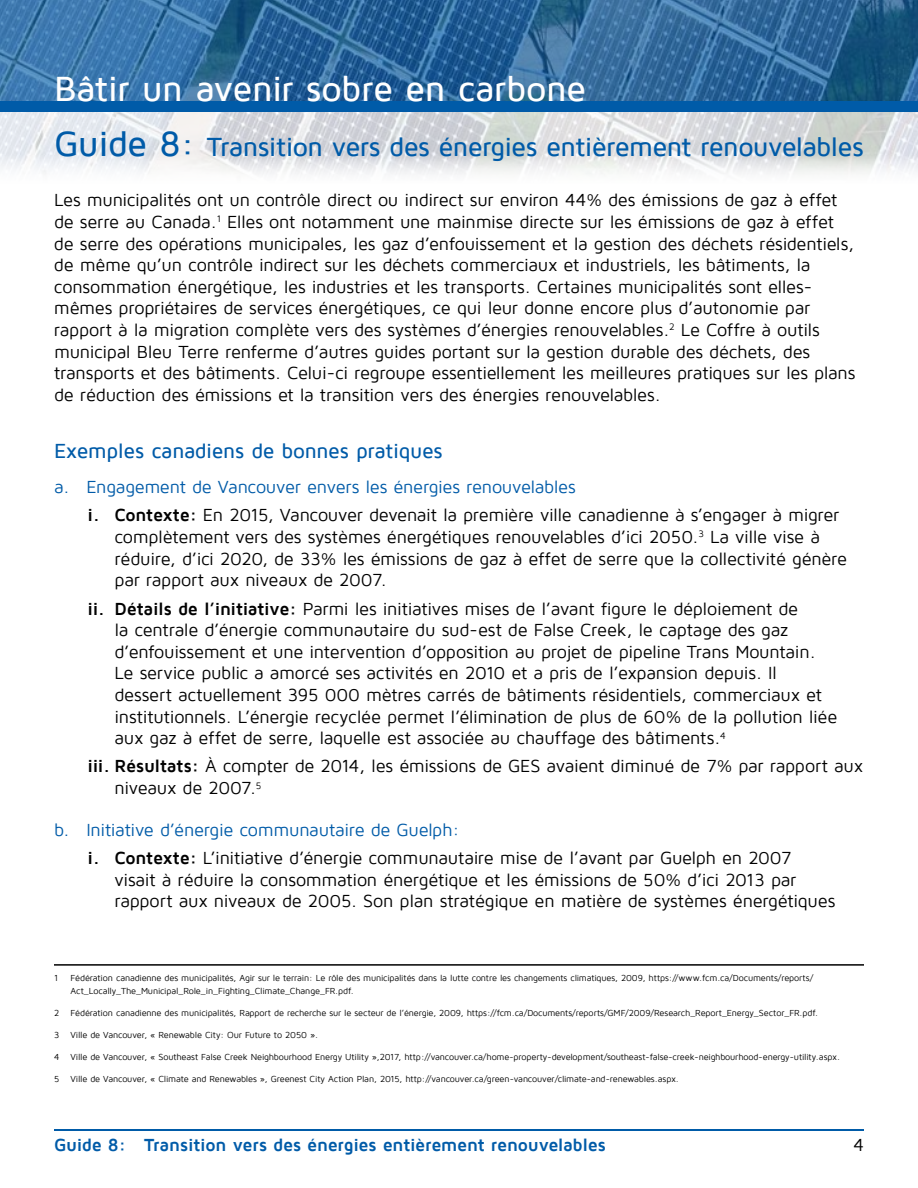
<style>
.page{position:relative;width:918px;height:1188px;background:#fff}
.page>*{position:absolute;margin:0;border:0;box-sizing:border-box;transform-origin:0 0}
.t1{font:500 36px "Maven Pro";letter-spacing:-.015em;color:#fff}
.t2{font:500 27px "Maven Pro";letter-spacing:-.025em;color:#005ba8}
.t3{font:500 21px "Maven Pro";letter-spacing:-.015em;color:#005ba8}
.t4{font:18px/21.6px "Maven Pro";letter-spacing:-.015em;color:#000}
.t5{font:700 18px "Maven Pro";letter-spacing:-.015em;color:#005ba8}
.t6{font:9px/13.5px "Maven Pro";letter-spacing:-.015em;color:#000}
.s1{font-size:36px}
.s2{color:#005ba8}
.s3{font-weight:700}
</style>
<div class="page">
<img style="left:0;top:112px;width:918px;height:63px">
<hr style="left:54px;top:1130px;width:810px;height:1px;background:#005ba8">
<div style="left:0;top:101px;width:918px;height:11px;background:#005ba8"></div>
<svg style="left:0;top:0;width:918px;height:101px;background:#306a9c"></svg>
<hr style="left:54px;top:964px;width:810px;height:2px;background:#000">
<h1 class="t1" style="left:54px;top:70px;width:534px">Bâtir un avenir sobre en carbone</h1>
<h2 class="t2" style="left:54px;top:133px;width:811px"><span class="s1">Guide 8:</span> Transition vers des énergies entièrement renouvelables</h2>
<p class="t4" style="left:54px;top:190px;width:803px">Les municipalités ont un contrôle direct ou indirect sur environ 44% des émissions de gaz à effet de serre au Canada.<sup>1</sup> Elles ont notamment une mainmise directe sur les émissions de gaz à effet de serre des opérations municipales, les gaz d’enfouissement et la gestion des déchets résidentiels, de même qu’un contrôle indirect sur les déchets commerciaux et industriels, les bâtiments, la consommation énergétique, les industries et les transports. Certaines municipalités sont elles&shy;mêmes propriétaires de services énergétiques, ce qui leur donne encore plus d’autonomie par rapport à la migration complète vers des systèmes d’énergies renouvelables.<sup>2</sup> Le Coffre à outils municipal Bleu Terre renferme d’autres guides portant sur la gestion durable des déchets, des transports et des bâtiments. Celui-ci regroupe essentiellement les meilleures pratiques sur les plans de réduction des émissions et la transition vers des énergies renouvelables.</p>
<p class="t3" style="left:54px;top:440px;width:390px">Exemples canadiens de bonnes pratiques</p>
<p class="t4" style="left:87px;top:473px;width:753px;line-height:28.3px;text-indent:-33px"><span class="s2">a. Engagement de Vancouver envers les énergies renouvelables<br></span><span class="s3">i. Contexte:</span> En 2015, Vancouver devenait la première ville canadienne à s’engager à migrer</p>
<p class="t4" style="left:114px;top:526px;width:734px">complètement vers des systèmes énergétiques renouvelables d’ici 2050.<sup>3</sup> La ville vise à réduire, d’ici 2020, de 33% les émissions de gaz à effet de serre que la collectivité génère par rapport aux niveaux de 2007.</p>
<p class="t4" style="left:114px;top:598px;width:724px;text-indent:-27px"><span class="s3">ii. Détails de l’initiative:</span> Parmi les initiatives mises de l’avant figure le déploiement de<br>la centrale d’énergie communautaire du sud-est de False Creek, le captage des gaz d’enfouissement et une intervention d’opposition au projet de pipeline Trans Mountain.<br>Le service public a amorcé ses activités en 2010 et a pris de l’expansion depuis. Il dessert actuellement 395 000 mètres carrés de bâtiments résidentiels, commerciaux et institutionnels. L’énergie recyclée permet l’élimination de plus de 60% de la pollution liée aux gaz à effet de serre, laquelle est associée au chauffage des bâtiments.<sup>4</sup></p>
<p class="t4" style="left:114px;top:756px;width:750px;text-indent:-27px"><span class="s3">iii. Résultats:</span> À compter de 2014, les émissions de GES avaient diminué de 7% par rapport aux niveaux de 2007.<sup>5</sup></p>
<p class="t4" style="left:87px;top:816px;width:706px;line-height:28.3px;text-indent:-33px"><span class="s2">b. Initiative d’énergie communautaire de Guelph:<br></span><span class="s3">i. Contexte:</span> L’initiative d’énergie communautaire mise de l’avant par Guelph en 2007</p>
<p class="t4" style="left:114px;top:869px;width:722px">visait à réduire la consommation énergétique et les émissions de 50% d’ici 2013 par rapport aux niveaux de 2005. Son plan stratégique en matière de systèmes énergétiques</p>
<p class="t6" style="left:54px;top:971px;width:6px">1</p>
<p class="t6" style="left:70px;top:971px;width:744px">Fédération canadienne des municipalités, Agir sur le terrain: Le rôle des municipalités dans la lutte contre les changements climatiques, 2009, https://www.fcm.ca/Documents/reports/<br>Act_Locally_The_Municipal_Role_in_Fighting_Climate_Change_FR.pdf.</p>
<p class="t6" style="left:54px;top:1006px;width:7px">2</p>
<p class="t6" style="left:70px;top:1006px;width:749px">Fédération canadienne des municipalités, Rapport de recherche sur le secteur de l’énergie, 2009, https://fcm.ca/Documents/reports/GMF/2009/Research_Report_Energy_Sector_FR.pdf.</p>
<p class="t6" style="left:54px;top:1028px;width:7px">3</p>
<p class="t6" style="left:70px;top:1028px;width:249px">Ville de Vancouver, « Renewable City: Our Future to 2050 ».</p>
<p class="t6" style="left:54px;top:1050px;width:788px">4 Ville de Vancouver, « Southeast False Creek Neighbourhood Energy Utility »,2017, http://vancouver.ca/home-property-development/southeast-false-creek-neighbourhood-energy-utility.aspx.</p>
<p class="t6" style="left:54px;top:1072px;width:626px">5 Ville de Vancouver, « Climate and Renewables », Greenest City Action Plan, 2015, http://vancouver.ca/green-vancouver/climate-and-renewables.aspx.</p>
<p class="t5" style="left:54px;top:1136px;width:553px">Guide 8: Transition vers des énergies entièrement renouvelables</p>
<p class="t4" style="left:853px;top:1135px;width:12px">4</p>
</div>
